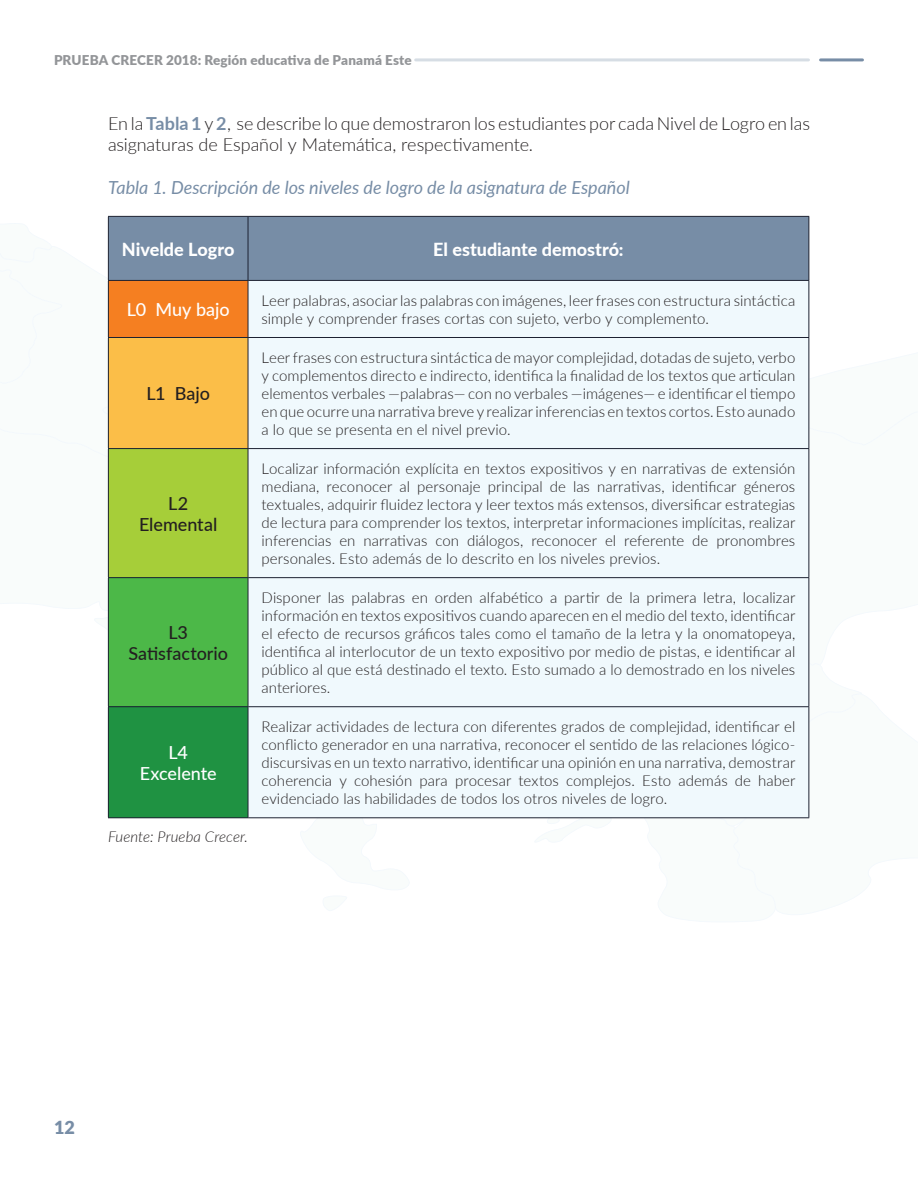
<style>
.page{position:relative;width:918px;height:1188px;background:#fff}
.page>*{position:absolute;margin:0;border:0;box-sizing:border-box;transform-origin:0 0}
.Cuerpos_de_texto_1_c{font:300 18px/21.6px "Lato";letter-spacing:-.005em;color:#231f20}
.Tablas{font:italic 18px "Lato";letter-spacing:-.005em;color:#778da6}
.Cuerpos_de_texto_1_c-2{font:800 18px "Lato";color:#fff}
.Cuerpos_de_texto_1_c-3{font:500 18px "Lato";color:#231f20}
.Cuerpos_de_texto_1_c-4{font:500 18px "Lato";letter-spacing:-.005em;color:#fff}
.t1{font:900 18px "Lato";color:#778da6}
.Cuerpos_de_texto_1_c-5{font:300 15px/18px "Lato";letter-spacing:.005em;color:#231f20;text-align:justify}
.Fuentes_Tablas_figur{font:italic 300 15px "Lato";letter-spacing:.005em;color:#231f20}
.t2{font:900 13.5px "Lato";letter-spacing:.01em;color:#939598}
.s1{font-weight:700;color:#778da6}
</style>
<div class="page">
<hr style="left:416px;top:58px;width:392px;height:3px;background:#d6dde4">
<hr style="left:821px;top:58px;width:41px;height:3px;background:#778da6">
<svg style="left:809px;top:391px;width:109px;height:263px"></svg>
<svg style="left:64px;top:224px;width:44px;height:236px"></svg>
<svg style="left:94px;top:604px;width:14px;height:41px"></svg>
<svg style="left:300px;top:818px;width:110px;height:93px"></svg>
<svg style="left:639px;top:654px;width:278px;height:261px"></svg>
<div style="left:109px;top:217px;width:699px;height:63px;background:#778da6"></div>
<div style="left:108px;top:280px;width:140px;height:58px;background:#f57f21"></div>
<div style="left:249px;top:281px;width:559px;height:536px;background:#f0f9fd"></div>
<div style="left:108px;top:338px;width:140px;height:111px;background:#fbbe48"></div>
<div style="left:108px;top:449px;width:140px;height:129px;background:#a6ce39"></div>
<div style="left:108px;top:578px;width:140px;height:129px;background:#4cb848"></div>
<div style="left:108px;top:707px;width:140px;height:111px;background:#1f9242"></div>
<hr style="left:108px;top:216px;width:140px;height:1px;background:#1d2232">
<hr style="left:108px;top:217px;width:1px;height:63px;background:#1d2232">
<hr style="left:248px;top:216px;width:561px;height:1px;background:#1d2232">
<hr style="left:248px;top:217px;width:1px;height:63px;background:#1d2232">
<hr style="left:808px;top:217px;width:1px;height:63px;background:#1d2232">
<hr style="left:108px;top:280px;width:140px;height:1px;background:#1d2232">
<hr style="left:108px;top:281px;width:1px;height:56px;background:#1d2232">
<hr style="left:248px;top:280px;width:561px;height:1px;background:#1d2232">
<hr style="left:248px;top:281px;width:1px;height:56px;background:#1d2232">
<hr style="left:808px;top:281px;width:1px;height:56px;background:#1d2232">
<hr style="left:108px;top:337px;width:140px;height:1px;background:#1d2232">
<hr style="left:108px;top:338px;width:1px;height:110px;background:#1d2232">
<hr style="left:248px;top:337px;width:561px;height:1px;background:#1d2232">
<hr style="left:248px;top:338px;width:1px;height:110px;background:#1d2232">
<hr style="left:808px;top:338px;width:1px;height:110px;background:#1d2232">
<hr style="left:108px;top:448px;width:140px;height:1px;background:#1d2232">
<hr style="left:108px;top:449px;width:1px;height:128px;background:#1d2232">
<hr style="left:248px;top:448px;width:561px;height:1px;background:#1d2232">
<hr style="left:248px;top:449px;width:1px;height:128px;background:#1d2232">
<hr style="left:808px;top:449px;width:1px;height:128px;background:#1d2232">
<hr style="left:108px;top:577px;width:140px;height:1px;background:#1d2232">
<hr style="left:108px;top:578px;width:1px;height:128px;background:#1d2232">
<hr style="left:248px;top:577px;width:561px;height:1px;background:#1d2232">
<hr style="left:248px;top:578px;width:1px;height:128px;background:#1d2232">
<hr style="left:808px;top:578px;width:1px;height:128px;background:#1d2232">
<hr style="left:108px;top:706px;width:140px;height:1px;background:#1d2232">
<hr style="left:108px;top:707px;width:1px;height:110px;background:#1d2232">
<hr style="left:248px;top:706px;width:561px;height:1px;background:#1d2232">
<hr style="left:248px;top:707px;width:1px;height:110px;background:#1d2232">
<hr style="left:808px;top:707px;width:1px;height:110px;background:#1d2232">
<hr style="left:108px;top:817px;width:140px;height:1px;background:#1d2232">
<hr style="left:248px;top:817px;width:561px;height:1px;background:#1d2232">
<p class="t2" style="left:54px;top:50px;width:359px">PRUEBA CRECER 2018: Región educativa de Panamá Este</p>
<p class="Cuerpos_de_texto_1_c" style="left:108px;top:112px;width:703px">En la <span class="s1">Tabla 1</span> y <span class="s1">2</span>, se describe lo que demostraron los estudiantes por cada Nivel de Logro en las asignaturas de Español y Matemática, respectivamente.</p>
<p class="Tablas" style="left:108px;top:175px;width:523px">Tabla 1. Descripción de los niveles de logro de la asignatura de Español</p>
<p class="Cuerpos_de_texto_1_c-2" style="left:122px;top:236px;width:114px">Nivelde Logro</p>
<p class="Cuerpos_de_texto_1_c-2" style="left:433px;top:236px;width:192px">El estudiante demostró:</p>
<p class="Cuerpos_de_texto_1_c-4" style="left:127px;top:297px;width:104px">L0 Muy bajo</p>
<p class="Cuerpos_de_texto_1_c-5" style="left:262px;top:291px;width:535px">Leer palabras, asociar las palabras con imágenes, leer frases con estructura sintáctica simple y comprender frases cortas con sujeto, verbo y complemento.</p>
<p class="Cuerpos_de_texto_1_c-3" style="left:146px;top:381px;width:65px">L1 Bajo</p>
<p class="Cuerpos_de_texto_1_c-3" style="left:168px;top:490px;width:21px">L2</p>
<p class="Cuerpos_de_texto_1_c-3" style="left:139px;top:512px;width:80px">Elemental</p>
<p class="Cuerpos_de_texto_1_c-3" style="left:168px;top:619px;width:21px">L3</p>
<p class="Cuerpos_de_texto_1_c-3" style="left:128px;top:641px;width:101px">Satisfactorio</p>
<p class="Cuerpos_de_texto_1_c-4" style="left:169px;top:739px;width:21px">L4</p>
<p class="Cuerpos_de_texto_1_c-4" style="left:140px;top:761px;width:78px">Excelente</p>
<p class="Fuentes_Tablas_figur" style="left:108px;top:827px;width:141px">Fuente: Prueba Crecer.</p>
<p class="Cuerpos_de_texto_1_c-5" style="left:262px;top:348px;width:535px">Leer frases con estructura sintáctica de mayor complejidad, dotadas de sujeto, verbo y complementos directo e indirecto, identifica la finalidad de los textos que articulan elementos verbales —palabras— con no verbales —imágenes— e identificar el tiempo en que ocurre una narrativa breve y realizar inferencias en textos cortos. Esto aunado a lo que se presenta en el nivel previo.</p>
<p class="Cuerpos_de_texto_1_c-5" style="left:262px;top:459px;width:535px">Localizar información explícita en textos expositivos y en narrativas de extensión mediana, reconocer al personaje principal de las narrativas, identificar géneros textuales, adquirir fluidez lectora y leer textos más extensos, diversificar estrategias de lectura para comprender los textos, interpretar informaciones implícitas, realizar inferencias en narrativas con diálogos, reconocer el referente de pronombres personales. Esto además de lo descrito en los niveles previos.</p>
<p class="Cuerpos_de_texto_1_c-5" style="left:262px;top:588px;width:535px">Disponer las palabras en orden alfabético a partir de la primera letra, localizar información en textos expositivos cuando aparecen en el medio del texto, identificar el efecto de recursos gráficos tales como el tamaño de la letra y la onomatopeya, identifica al interlocutor de un texto expositivo por medio de pistas, e identificar al público al que está destinado el texto. Esto sumado a lo demostrado en los niveles anteriores.</p>
<p class="Cuerpos_de_texto_1_c-5" style="left:262px;top:717px;width:535px">Realizar actividades de lectura con diferentes grados de complejidad, identificar el conflicto generador en una narrativa, reconocer el sentido de las relaciones lógico&shy;discursivas en un texto narrativo, identificar una opinión en una narrativa, demostrar coherencia y cohesión para procesar textos complejos. Esto además de haber evidenciado las habilidades de todos los otros niveles de logro.</p>
<p class="t1" style="left:54px;top:1114px;width:22px">12</p>
</div>
